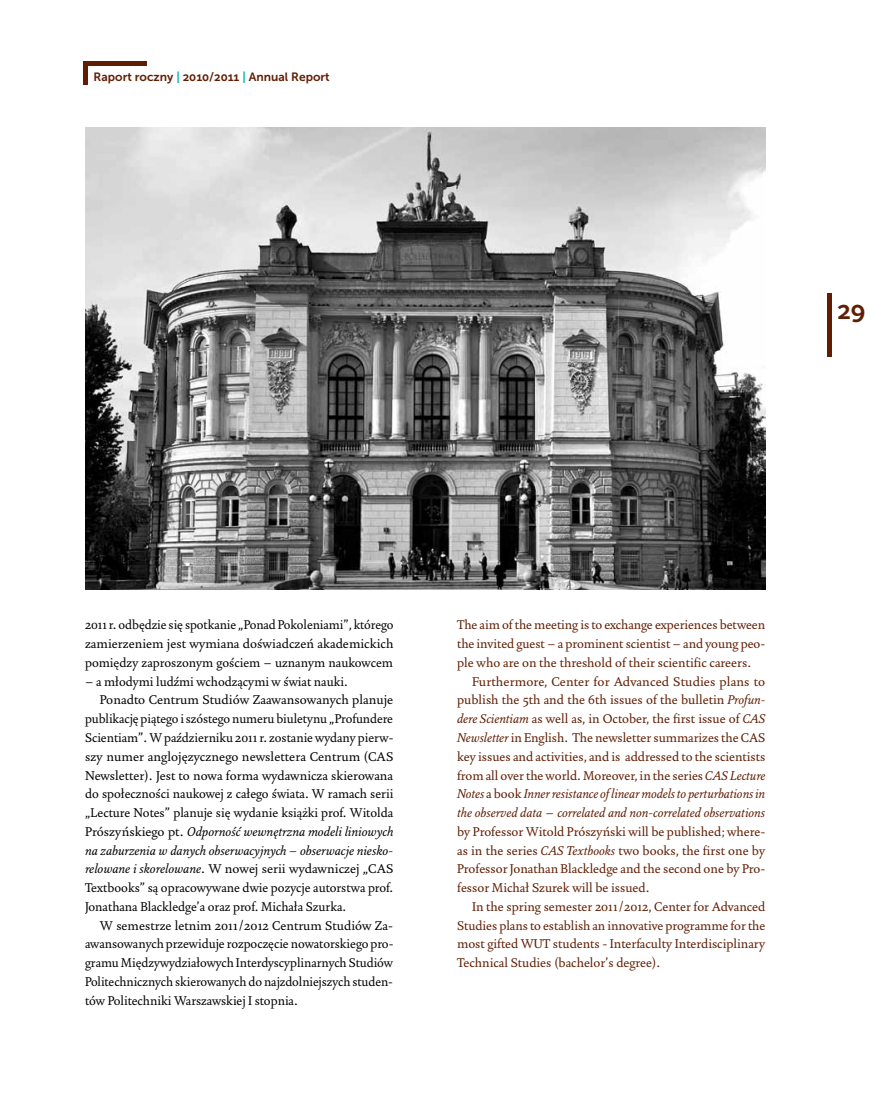
<style>
.page{position:relative;width:893px;height:1106px;background:#fff}
.page>*{position:absolute;margin:0;border:0;box-sizing:border-box;transform-origin:0 0}
.t1{font:25.5px "Museo Sans 700";color:#601d02}
.t2{font:15px/18.8px "Augustin";color:#000;text-align:justify}
.t3{font:15px "Augustin";color:#601d02}
.t4{font:italic 15px "Augustin";color:#601d02}
.t5{font:italic 15px "Augustin";color:#000}
.t6{font:12px "Museo Sans 700";color:#601d02}
.s1{color:#00b1b0}
.s2{font-style:normal}
.s3{font-style:italic}
</style>
<div class="page">
<hr style="left:83px;top:64px;width:4px;height:21px;background:#601d02">
<hr style="left:83px;top:62px;width:64px;height:4px;background:#601d02">
<hr style="left:827px;top:293px;width:4px;height:63px;background:#601d02">
<img style="left:85px;top:128px;width:680px;height:461px">
<p class="t6" style="left:94px;top:70px;width:238px">Raport roczny <span class="s1">|</span> 2010/2011 <span class="s1">|</span> Annual Report</p>
<h1 class="t1" style="left:837px;top:296px;width:30px">29</h1>
<p class="t2" style="left:85px;top:616px;width:310px">2011 r. odbędzie się spotkanie „Ponad Pokoleniami”, którego zamierzeniem jest wymiana doświadczeń akademickich pomiędzy zaproszonym gościem – uznanym naukowcem</p>
<p class="t2" style="left:85px;top:672px;width:264px">– a młodymi ludźmi wchodzącymi w świat nauki.</p>
<p class="t2" style="left:100px;top:691px;width:295px">Ponadto Centrum Studiów Zaawansowanych planuje</p>
<p class="t2" style="left:85px;top:710px;width:309px">publikację piątego i szóstego numeru biuletynu „Profundere</p>
<p class="t2" style="left:85px;top:728px;width:310px">Scientiam”. W październiku 2011 r. zostanie wydany pierw-</p>
<p class="t2" style="left:85px;top:747px;width:310px">szy numer anglojęzycznego newslettera Centrum (CAS</p>
<p class="t2" style="left:85px;top:766px;width:310px">Newsletter). Jest to nowa forma wydawnicza skierowana</p>
<p class="t2" style="left:85px;top:785px;width:310px">do społeczności naukowej z całego świata. W ramach serii</p>
<p class="t2" style="left:85px;top:803px;width:310px">„Lecture Notes” planuje się wydanie książki prof. Witolda</p>
<p class="t5" style="left:85px;top:824px;width:310px"><span class="s2">Prószyńskiego pt.</span> Odporność wewnętrzna modeli liniowych</p>
<p class="t5" style="left:85px;top:843px;width:309px">na zaburzenia w danych obserwacyjnych – obserwacje niesko-</p>
<p class="t2" style="left:85px;top:860px;width:310px"><span class="s3">relowane i skorelowane</span>. W nowej serii wydawniczej „CAS</p>
<p class="t2" style="left:85px;top:878px;width:310px">Textbooks” są opracowywane dwie pozycje autorstwa prof.</p>
<p class="t2" style="left:85px;top:897px;width:263px">Jonathana Blackledge’a oraz prof. Michała Szurka.</p>
<p class="t2" style="left:100px;top:916px;width:295px">W semestrze letnim 2011/2012 Centrum Studiów Za-</p>
<p class="t2" style="left:85px;top:935px;width:310px">awansowanych przewiduje rozpoczęcie nowatorskiego pro-</p>
<p class="t2" style="left:85px;top:953px;width:310px">gramu Międzywydziałowych Interdyscyplinarnych Studiów</p>
<p class="t2" style="left:85px;top:972px;width:310px">Politechnicznych skierowanych do najzdolniejszych studen-</p>
<p class="t2" style="left:85px;top:991px;width:214px">tów Politechniki Warszawskiej I stopnia.</p>
<p class="t3" style="left:457px;top:617px;width:310px">The aim of the meeting is to exchange experiences between</p>
<p class="t3" style="left:457px;top:636px;width:310px">the invited guest – a prominent scientist – and young peo-</p>
<p class="t3" style="left:457px;top:655px;width:296px">ple who are on the threshold of their scientific careers.</p>
<p class="t3" style="left:472px;top:674px;width:295px">Furthermore, Center for Advanced Studies plans to</p>
<p class="t3" style="left:457px;top:692px;width:310px">publish the 5th and the 6th issues of the bulletin <span class="s3">Profun-</span></p>
<p class="t3" style="left:457px;top:711px;width:310px"><span class="s3">dere Scientiam</span> as well as, in October, the first issue of <span class="s3">CAS</span></p>
<p class="t3" style="left:457px;top:730px;width:310px"><span class="s3">Newsletter</span> in English. The newsletter summarizes the CAS</p>
<p class="t3" style="left:457px;top:749px;width:310px">key issues and activities, and is addressed to the scientists</p>
<p class="t3" style="left:457px;top:767px;width:310px">from all over the world. Moreover, in the series <span class="s3">CAS Lecture</span></p>
<p class="t4" style="left:457px;top:786px;width:310px">Notes <span class="s2">a book</span> Inner resistance of linear models to perturbations in</p>
<p class="t4" style="left:457px;top:805px;width:309px">the observed data <span class="s2">–</span> correlated and non-correlated observations</p>
<p class="t3" style="left:457px;top:824px;width:310px">by Professor Witold Prószyński will be published; where-</p>
<p class="t3" style="left:457px;top:842px;width:310px">as in the series <span class="s3">CAS Textbooks</span> two books, the first one by</p>
<p class="t3" style="left:457px;top:861px;width:310px">Professor Jonathan Blackledge and the second one by Pro-</p>
<p class="t3" style="left:457px;top:880px;width:194px">fessor Michał Szurek will be issued.</p>
<p class="t3" style="left:472px;top:899px;width:295px">In the spring semester 2011/2012, Center for Advanced</p>
<p class="t3" style="left:457px;top:917px;width:310px">Studies plans to establish an innovative programme for the</p>
<p class="t3" style="left:457px;top:936px;width:310px">most gifted WUT students - Interfaculty Interdisciplinary</p>
<p class="t3" style="left:457px;top:955px;width:205px">Technical Studies (bachelor’s degree).</p>
</div>
